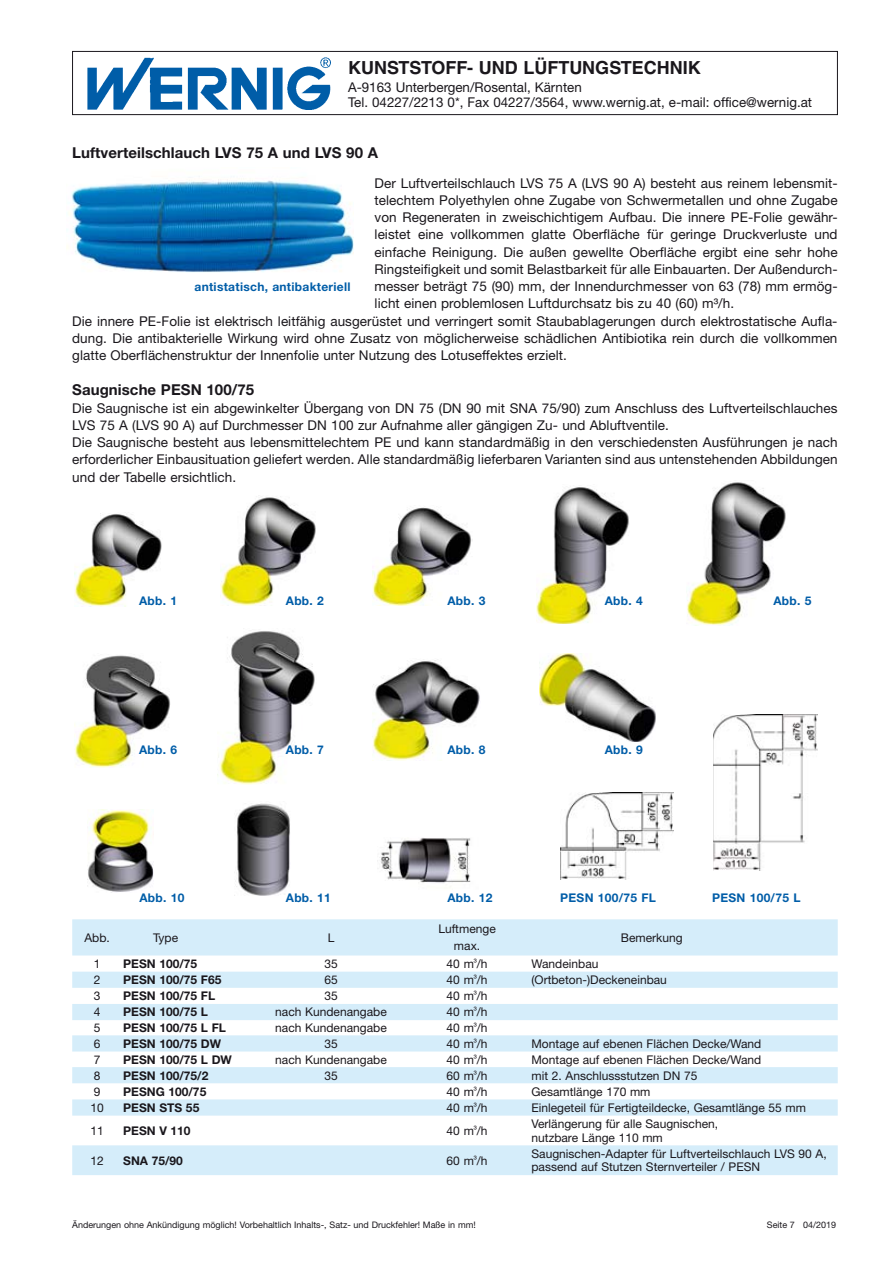
<style>
.page{position:relative;width:893px;height:1263px;background:#fff}
.page>*{position:absolute;margin:0;border:0;box-sizing:border-box;transform-origin:0 0}
.t1{font:700 18px "Helvetica LT Std";color:#1a171c}
.t2{font:700 15px "Helvetica Neue LT Std";letter-spacing:.005em;color:#1a171c}
.t3{font:13.5px/17.2px "Helvetica Neue LT Std";letter-spacing:.005em;color:#1a171c}
.t4{font:12px/13.5px "Helvetica Neue LT Std";color:#1a171c}
.t5{font:700 12px "Helvetica Neue LT Std";color:#1a171c}
.t6{font:700 12px "Helvetica Neue LT Std";letter-spacing:.025em;color:#005da8}
.t7{font:9px "Helvetica Neue LT Std";color:#1a171c}
</style>
<div class="page">
<div style="left:72px;top:51px;width:766px;height:64px;border:1px solid #1a171c"></div>
<img style="left:87px;top:57px;width:243px;height:53px">
<img style="left:561px;top:793px;width:113px;height:86px">
<img style="left:713px;top:714px;width:105px;height:156px">
<div style="left:72px;top:919px;width:766px;height:37px;background:#d5edfa"></div>
<div style="left:72px;top:972px;width:766px;height:16px;background:#d5edfa"></div>
<svg style="left:72px;top:1004px;width:766px;height:171px;fill:#d5edfa"></svg>
<img style="left:74px;top:513px;width:88px;height:93px">
<img style="left:539px;top:653px;width:116px;height:89px">
<img style="left:373px;top:659px;width:107px;height:102px">
<img style="left:87px;top:810px;width:67px;height:83px">
<img style="left:74px;top:655px;width:96px;height:112px">
<img style="left:687px;top:482px;width:99px;height:143px">
<img style="left:536px;top:487px;width:93px;height:137px">
<img style="left:372px;top:507px;width:100px;height:98px">
<img style="left:220px;top:496px;width:96px;height:110px">
<img style="left:218px;top:631px;width:97px;height:154px">
<img style="left:234px;top:803px;width:56px;height:93px">
<img style="left:67px;top:179px;width:286px;height:93px">
<img style="left:377px;top:838px;width:94px;height:49px">
<h1 class="t1" style="left:348px;top:58px;width:354px">KUNSTSTOFF- UND LÜFTUNGSTECHNIK</h1>
<p class="t3" style="left:348px;top:82px;width:466px;line-height:15px">A-9163 Unterbergen/Rosental, Kärnten<br>Tel. 04227/2213 0*, Fax 04227/3564, www.wernig.at, e-mail: office@wernig.at</p>
<p class="t2" style="left:72px;top:148px;width:307px">Luftverteilschlauch LVS 75 A und LVS 90 A</p>
<p class="t3" style="left:375px;top:176px;width:465px">Der Luftverteilschlauch LVS 75 A (LVS 90 A) besteht aus reinem lebensmit-</p>
<p class="t3" style="left:375px;top:193px;width:464px">telechtem Polyethylen ohne Zugabe von Schwermetallen und ohne Zugabe</p>
<p class="t3" style="left:375px;top:210px;width:464px">von Regeneraten in zweischichtigem Aufbau. Die innere PE-Folie gewähr-</p>
<p class="t3" style="left:375px;top:228px;width:464px">leistet eine vollkommen glatte Oberfläche für geringe Druckverluste und</p>
<p class="t3" style="left:375px;top:245px;width:464px">einfache Reinigung. Die außen gewellte Oberfläche ergibt eine sehr hohe</p>
<p class="t3" style="left:375px;top:262px;width:464px">Ringsteifigkeit und somit Belastbarkeit für alle Einbauarten. Der Außendurch-</p>
<p class="t3" style="left:375px;top:279px;width:464px">messer beträgt 75 (90) mm, der Innendurchmesser von 63 (78) mm ermög-</p>
<p class="t3" style="left:375px;top:297px;width:361px">licht einen problemlosen Luftdurchsatz bis zu 40 (60) m³/h.</p>
<p class="t3" style="left:72px;top:314px;width:767px">Die innere PE-Folie ist elektrisch leitfähig ausgerüstet und verringert somit Staubablagerungen durch elektrostatische Aufla-</p>
<p class="t3" style="left:72px;top:331px;width:767px">dung. Die antibakterielle Wirkung wird ohne Zusatz von möglicherweise schädlichen Antibiotika rein durch die vollkommen</p>
<p class="t3" style="left:72px;top:348px;width:496px">glatte Oberflächenstruktur der Innenfolie unter Nutzung des Lotuseffektes erzielt.</p>
<p class="t2" style="left:72px;top:385px;width:183px">Saugnische PESN 100/75</p>
<p class="t3" style="left:72px;top:401px;width:767px">Die Saugnische ist ein abgewinkelter Übergang von DN 75 (DN 90 mit SNA 75/90) zum Anschluss des Luftverteilschlauches LVS 75 A (LVS 90 A) auf Durchmesser DN 100 zur Aufnahme aller gängigen Zu- und Abluftventile.<br>Die Saugnische besteht aus lebensmittelechtem PE und kann standardmäßig in den verschiedensten Ausführungen je nach erforderlicher Einbausituation geliefert werden. Alle standardmäßig lieferbaren Varianten sind aus untenstehenden Abbildungen und der Tabelle ersichtlich.</p>
<p class="t6" style="left:194px;top:283px;width:158px">antistatisch, antibakteriell</p>
<p class="t6" style="left:139px;top:597px;width:40px">Abb. 1</p>
<p class="t6" style="left:286px;top:597px;width:40px">Abb. 2</p>
<p class="t6" style="left:447px;top:597px;width:40px">Abb. 3</p>
<p class="t6" style="left:605px;top:597px;width:40px">Abb. 4</p>
<p class="t6" style="left:139px;top:746px;width:40px">Abb. 6</p>
<p class="t6" style="left:286px;top:746px;width:40px">Abb. 7</p>
<p class="t6" style="left:447px;top:746px;width:40px">Abb. 8</p>
<p class="t6" style="left:605px;top:746px;width:40px">Abb. 9</p>
<p class="t6" style="left:773px;top:597px;width:40px">Abb. 5</p>
<p class="t6" style="left:139px;top:893px;width:47px">Abb. 10</p>
<p class="t6" style="left:286px;top:893px;width:47px">Abb. 11</p>
<p class="t6" style="left:447px;top:893px;width:47px">Abb. 12</p>
<p class="t6" style="left:560px;top:893px;width:97px">PESN 100/75 FL</p>
<p class="t6" style="left:712px;top:893px;width:90px">PESN 100/75 L</p>
<p class="t4" style="left:84px;top:932px;width:27px">Abb.</p>
<p class="t4" style="left:153px;top:932px;width:27px">Type</p>
<p class="t4" style="left:328px;top:932px;width:8px">L</p>
<p class="t4" style="left:438px;top:922px;width:59px;line-height:16.5px;text-align:center">Luftmenge max.</p>
<p class="t4" style="left:621px;top:932px;width:63px">Bemerkung</p>
<p class="t4" style="left:94px;top:958px;width:8px">1</p>
<p class="t5" style="left:123px;top:959px;width:75px">PESN 100/75</p>
<p class="t4" style="left:324px;top:958px;width:15px">35</p>
<p class="t4" style="left:447px;top:958px;width:42px">40 m<sup>³</sup>/h</p>
<p class="t4" style="left:531px;top:958px;width:68px">Wandeinbau</p>
<p class="t4" style="left:94px;top:974px;width:8px">2</p>
<p class="t5" style="left:123px;top:975px;width:100px">PESN 100/75 F65</p>
<p class="t4" style="left:324px;top:974px;width:15px">65</p>
<p class="t4" style="left:447px;top:974px;width:42px">40 m<sup>³</sup>/h</p>
<p class="t4" style="left:531px;top:974px;width:137px">(Ortbeton-)Deckeneinbau</p>
<p class="t4" style="left:94px;top:991px;width:8px">3</p>
<p class="t5" style="left:123px;top:992px;width:93px">PESN 100/75 FL</p>
<p class="t4" style="left:324px;top:991px;width:15px">35</p>
<p class="t4" style="left:447px;top:991px;width:42px">40 m<sup>³</sup>/h</p>
<p class="t4" style="left:94px;top:1007px;width:8px">4</p>
<p class="t5" style="left:123px;top:1008px;width:86px">PESN 100/75 L</p>
<p class="t4" style="left:275px;top:1007px;width:113px">nach Kundenangabe</p>
<p class="t4" style="left:447px;top:1007px;width:42px">40 m<sup>³</sup>/h</p>
<p class="t4" style="left:94px;top:1022px;width:8px">5</p>
<p class="t5" style="left:123px;top:1023px;width:104px">PESN 100/75 L FL</p>
<p class="t4" style="left:275px;top:1022px;width:113px">nach Kundenangabe</p>
<p class="t4" style="left:447px;top:1022px;width:42px">40 m<sup>³</sup>/h</p>
<p class="t4" style="left:94px;top:1038px;width:8px">6</p>
<p class="t5" style="left:123px;top:1039px;width:99px">PESN 100/75 DW</p>
<p class="t4" style="left:324px;top:1038px;width:15px">35</p>
<p class="t4" style="left:447px;top:1038px;width:42px">40 m<sup>³</sup>/h</p>
<p class="t4" style="left:531px;top:1038px;width:231px">Montage auf ebenen Flächen Decke/Wand</p>
<p class="t4" style="left:94px;top:1054px;width:8px">7</p>
<p class="t5" style="left:123px;top:1055px;width:110px">PESN 100/75 L DW</p>
<p class="t4" style="left:275px;top:1054px;width:113px">nach Kundenangabe</p>
<p class="t4" style="left:447px;top:1054px;width:42px">40 m<sup>³</sup>/h</p>
<p class="t4" style="left:531px;top:1054px;width:231px">Montage auf ebenen Flächen Decke/Wand</p>
<p class="t4" style="left:94px;top:1070px;width:8px">8</p>
<p class="t5" style="left:123px;top:1071px;width:87px">PESN 100/75/2</p>
<p class="t4" style="left:324px;top:1070px;width:15px">35</p>
<p class="t4" style="left:447px;top:1070px;width:42px">60 m<sup>³</sup>/h</p>
<p class="t4" style="left:531px;top:1070px;width:167px">mit 2. Anschlussstutzen DN 75</p>
<p class="t4" style="left:94px;top:1086px;width:8px">9</p>
<p class="t5" style="left:123px;top:1087px;width:85px">PESNG 100/75</p>
<p class="t4" style="left:447px;top:1086px;width:42px">40 m<sup>³</sup>/h</p>
<p class="t4" style="left:531px;top:1086px;width:120px">Gesamtlänge 170 mm</p>
<p class="t4" style="left:90px;top:1102px;width:15px">10</p>
<p class="t5" style="left:123px;top:1103px;width:78px">PESN STS 55</p>
<p class="t4" style="left:447px;top:1102px;width:42px">40 m<sup>³</sup>/h</p>
<p class="t4" style="left:531px;top:1102px;width:276px">Einlegeteil für Fertigteildecke, Gesamtlänge 55 mm</p>
<p class="t4" style="left:90px;top:1125px;width:15px">11</p>
<p class="t5" style="left:123px;top:1126px;width:69px">PESN V 110</p>
<p class="t4" style="left:447px;top:1125px;width:42px">40 m<sup>³</sup>/h</p>
<p class="t4" style="left:531px;top:1118px;width:188px">Verlängerung für alle Saugnischen, nutzbare Länge 110 mm</p>
<p class="t4" style="left:90px;top:1155px;width:15px">12</p>
<p class="t5" style="left:123px;top:1156px;width:61px">SNA 75/90</p>
<p class="t4" style="left:447px;top:1155px;width:42px">60 m<sup>³</sup>/h</p>
<p class="t4" style="left:531px;top:1148px;width:297px">Saugnischen-Adapter für Luftverteilschlauch LVS 90 A, passend auf Stutzen Sternverteiler / PESN</p>
<p class="t7" style="left:72px;top:1221px;width:405px">Änderungen ohne Ankündigung möglich! Vorbehaltlich Inhalts-, Satz- und Druckfehler! Maße in mm!</p>
<p class="t7" style="left:767px;top:1221px;width:71px">Seite 7 04/2019</p>
</div>
